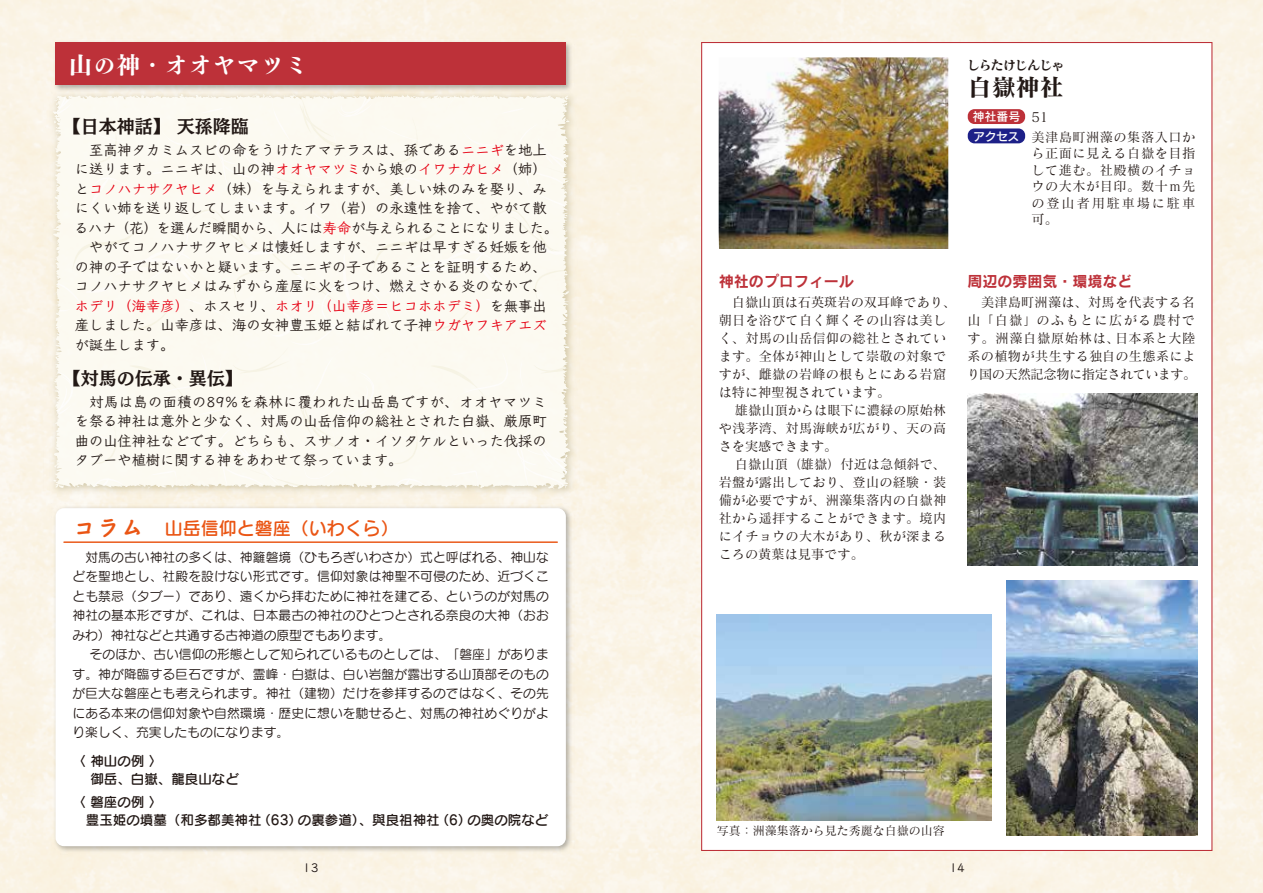
<style>
.page{position:relative;width:1263px;height:893px;background:#fff}
.page>*{position:absolute;margin:0;border:0;box-sizing:border-box;transform-origin:0 0}
.t1{font:24px "Tsuku BMD Min Std E";color:#fff}
.t2{font:24px "Matisse Pro B";color:#221815}
.t3{font:18px "Seurat Pro DB";color:#ea5514}
.t4{font:18px "Mode Min A Std B";color:#221815}
.t5{font:18px "Mode Min B Std B";color:#221815}
.t6{font:15px "Rodin Pro B";color:#bd3139}
.t7{font:14.25px/19.5px "Klee Pro DB";letter-spacing:.005em;color:#221815}
.t8{font:13.5px/18px "Seurat Pro DB";color:#221815}
.t9{font:13.5px "Matisse Pro B";letter-spacing:-.105em;color:#221815}
.t10{font:13.2px/18px "Matisse Pro M";letter-spacing:.015em;color:#221815;text-align:justify}
.t11{font:13.2px/19.5px "Matisse Pro M";letter-spacing:.035em;color:#221815}
.t12{font:12.75px/19.5px "Seurat Pro M";letter-spacing:.01em;color:#221815;text-align:justify}
.t13{font:12px "Matisse Pro M";color:#221815}
.t14{font:12px/19.5px "Rodin Pro DB";letter-spacing:-.02em;color:#fff}
.t15{font:12px "Utrillo Pro DB";color:#221815}
.s1{color:#e60012}
.s2{font-family:"Kafu Marker Std B";font-size:24px}
</style>
<div class="page">
<svg style="left:48px;top:92px;width:529px;height:399px;fill:#fcfaf1"></svg>
<img style="left:51px;top:38px;width:524px;height:56px">
<div style="left:56px;top:43px;width:510px;height:42px;background:#bd3139"></div>
<img style="left:51px;top:504px;width:524px;height:351px">
<div style="left:56px;top:508px;width:510px;height:338px;background:#fff;border-radius:8px"></div>
<hr style="left:64px;top:541px;width:493px;height:2px;background:#ea5514">
<div style="left:701px;top:42px;width:511px;height:809px;background:#fff;border:1px solid #bd3139"></div>
<div style="left:968px;top:109px;width:57px;height:15px;background:#bd3139;border-radius:7px"></div>
<div style="left:968px;top:128px;width:57px;height:15px;background:#1d2088;border-radius:7px"></div>
<img style="left:719px;top:57px;width:229px;height:192px">
<img style="left:968px;top:393px;width:229px;height:172px">
<img style="left:717px;top:615px;width:274px;height:206px">
<img style="left:1006px;top:580px;width:191px;height:256px">
<h1 class="t1" style="left:68px;top:43px;width:242px">山の神・オオヤマツミ</h1>
<p class="t4" style="left:63px;top:111px;width:188px">【日本神話】天孫降臨</p>
<p class="t7" style="left:74px;top:140px;width:485px">　至高神タカミムスビの命をうけたアマテラスは、孫である<span class="s1">ニニギ</span>を地上に送ります。ニニギは、山の神<span class="s1">オオヤマツミ</span>から娘の<span class="s1">イワナガヒメ</span>（姉）と<span class="s1">コノハナサクヤヒメ</span>（妹）を与えられますが、美しい妹のみを娶り、みにくい姉を送り返してしまいます。イワ（岩）の永遠性を捨て、やがて散るハナ（花）を選んだ瞬間から、人には<span class="s1">寿命</span>が与えられることになりました。　やがてコノハナサクヤヒメは懐妊しますが、ニニギは早すぎる妊娠を他の神の子ではないかと疑います。ニニギの子であることを証明するため、コノハナサクヤヒメはみずから産屋に火をつけ、燃えさかる炎のなかで、<span class="s1">ホデリ（海幸彦）</span>、ホスセリ、<span class="s1">ホオリ（山幸彦＝ヒコホホデミ）</span>を無事出産しました。山幸彦は、海の女神豊玉姫と結ばれて子神<span class="s1">ウガヤフキアエズ</span>が誕生します。</p>
<p class="t5" style="left:63px;top:363px;width:182px">【対馬の伝承・異伝】</p>
<p class="t7" style="left:75px;top:392px;width:474px;text-align:justify">　対馬は島の面積の89％を森林に覆われた山岳島ですが、オオヤマツミを祭る神社は意外と少なく、対馬の山岳信仰の総社とされた白嶽、厳原町曲の山住神社などです。どちらも、スサノオ・イソタケルといった伐採のタブーや植樹に関する神をあわせて祭っています。</p>
<p class="t3" style="left:72px;top:516px;width:328px"><span class="s2">コラム</span> 山岳信仰と磐座（いわくら）</p>
<p class="t12" style="left:72px;top:547px;width:478px">　対馬の古い神社の多くは、神籬磐境（ひもろぎいわさか）式と呼ばれる、神山などを聖地とし、社殿を設けない形式です。信仰対象は神聖不可侵のため、近づくことも禁忌（タブー）であり、遠くから拝むために神社を建てる、というのが対馬の神社の基本形ですが、これは、日本最古の神社のひとつとされる奈良の大神（おおみわ）神社などと共通する古神道の原型でもあります。</p>
<p class="t12" style="left:72px;top:644px;width:478px;text-indent:17px">そのほか、古い信仰の形態として知られているものとしては、「磐座」があります。神が降臨する巨石ですが、霊峰・白嶽は、白い岩盤が露出する山頂部そのものが巨大な磐座とも考えられます。神社（建物）だけを参拝するのではなく、その先にある本来の信仰対象や自然環境・歴史に想いを馳せると、対馬の神社めぐりがより楽しく、充実したものになります。</p>
<p class="t8" style="left:90px;top:752px;width:150px;text-indent:-18px">〈神山の例〉<br>御岳、白嶽、龍良山など</p>
<p class="t8" style="left:72px;top:792px;width:477px">〈磐座の例〉<br>　豊玉姫の墳墓（和多都美神社（63）の裏参道）、與良祖神社（6）の奥の院など</p>
<p class="t15" style="left:303px;top:860px;width:17px">13</p>
<p class="t6" style="left:719px;top:272px;width:136px">神社のプロフィール</p>
<p class="t10" style="left:719px;top:293px;width:239px;text-align:left">　白嶽山頂は石英斑岩の双耳峰であり、朝日を浴びて白く輝くその山容は美しく、対馬の山岳信仰の総社とされています。全体が神山として崇敬の対象ですが、雌嶽の岩峰の根もとにある岩窟は特に神聖視されています。</p>
<p class="t10" style="left:719px;top:401px;width:229px;text-indent:16px">雄嶽山頂からは眼下に濃緑の原始林や浅茅湾、対馬海峡が広がり、天の高さを実感できます。</p>
<p class="t10" style="left:719px;top:455px;width:229px;text-indent:16px">白嶽山頂（雄嶽）付近は急傾斜で、岩盤が露出しており、登山の経験・装備が必要ですが、洲藻集落内の白嶽神社から遥拝することができます。境内にイチョウの大木があり、秋が深まるころの黄葉は見事です。</p>
<p class="t9" style="left:967px;top:56px;width:99px">しらたけじんじゃ</p>
<p class="t14" style="left:972px;top:106px;width:49px">神社番号アクセス</p>
<p class="t11" style="left:1031px;top:107px;width:165px">51<br>美津島町洲藻の集落入口か</p>
<p class="t10" style="left:1031px;top:145px;width:165px;line-height:16.5px">ら正面に見える白嶽を目指して進む。社殿横のイチョウの大木が目印。数十ｍ先の登山者用駐車場に駐車可。</p>
<h1 class="t2" style="left:968px;top:71px;width:97px">白嶽神社</h1>
<p class="t6" style="left:968px;top:272px;width:166px">周辺の雰囲気・環境など</p>
<p class="t10" style="left:967px;top:293px;width:231px">　美津島町洲藻は、対馬を代表する名山「白嶽」のふもとに広がる農村です。洲藻白嶽原始林は、日本系と大陸系の植物が共生する独自の生態系により国の天然記念物に指定されています。</p>
<p class="t13" style="left:717px;top:823px;width:230px">写真：洲藻集落から見た秀麗な白嶽の山容</p>
<p class="t15" style="left:949px;top:860px;width:17px">14</p>
</div>
